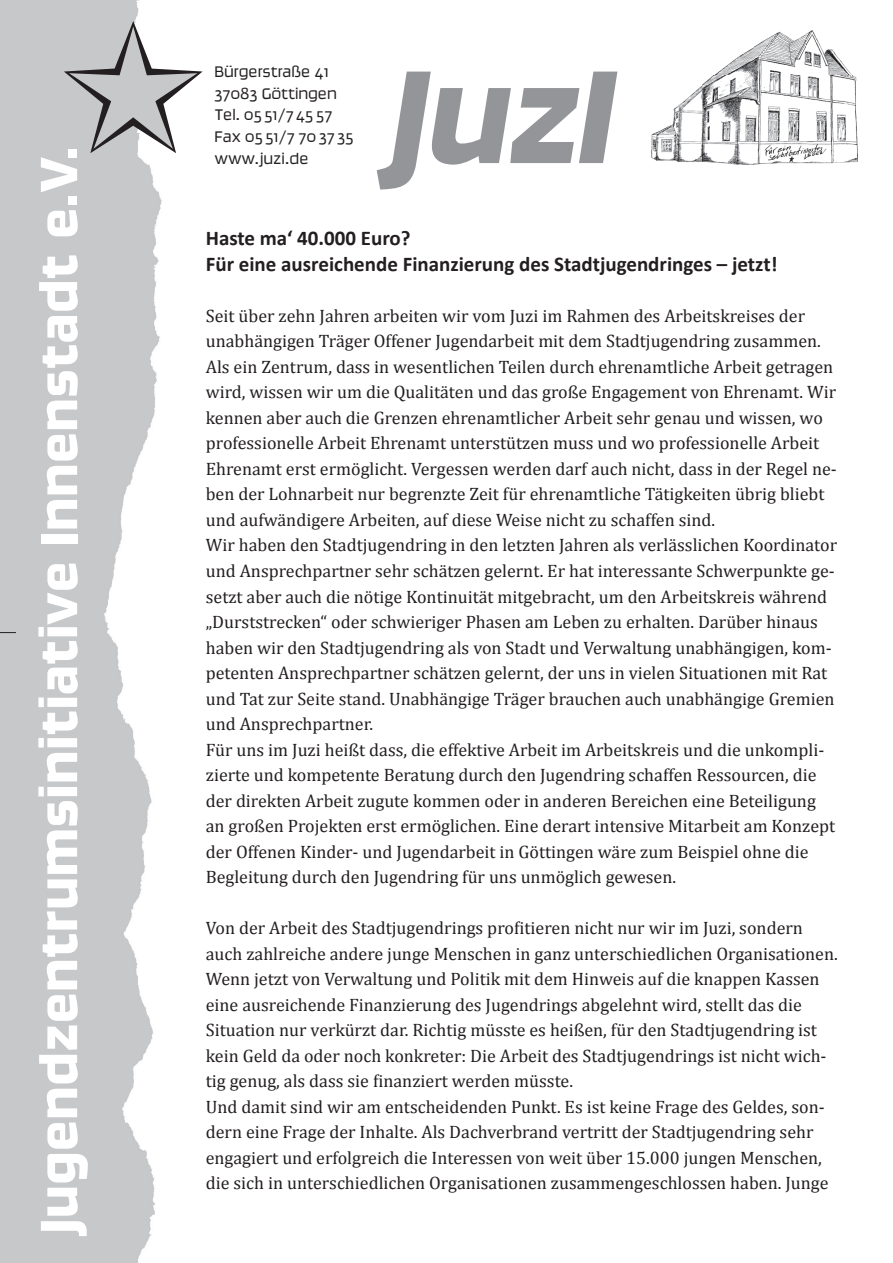
<style>
.page{position:relative;width:893px;height:1263px;background:#fff}
.page>*{position:absolute;margin:0;border:0;box-sizing:border-box;transform-origin:0 0}
.t1{font:italic 154.95px "Ginger";color:#939598}
.t2{font:61.5px "Ginger";letter-spacing:.01em;color:#fff}
.t3{font:700 21px/25.5px "Calibri";color:#231f20}
.t4{font:18px/25.5px "Cambria";color:#231f20}
.t5{font:300 18px/21.6px "Ginger";color:#231f20}
</style>
<div class="page">
<img style="left:0;top:0;width:162px;height:1263px">
<svg style="left:64px;top:21px;width:139px;height:132px"></svg>
<img style="left:651px;top:30px;width:207px;height:135px">
<svg style="left:0;top:632px;width:16px;height:1px"></svg>
<h2 class="t2" style="left:27px;top:1233px;width:1088px;rotate:-90deg">Jugendzentrumsinitiative Innenstadt e.V.</h2>
<p class="t5" style="left:215px;top:61px;width:141px">Bürgerstraße 41<br>37083 Göttingen<br>Tel. 05 51/7 45 57<br>Fax 05 51/7 70 37 35 www.juzi.de</p>
<h1 class="t1" style="left:386px;top:37px;width:225px">JuzI</h1>
<p class="t3" style="left:206px;top:225px;width:573px">Haste ma‘ 40.000 Euro?<br>Für eine ausreichende Finanzierung des Stadtjugendringes – jetzt!</p>
<p class="t4" style="left:206px;top:303px;width:633px">Seit über zehn Jahren arbeiten wir vom Juzi im Rahmen des Arbeitskreises der unabhängigen Träger Offener Jugendarbeit mit dem Stadtjugendring zusammen.<br>Als ein Zentrum, dass in wesentlichen Teilen durch ehrenamtliche Arbeit getragen wird, wissen wir um die Qualitäten und das große Engagement von Ehrenamt. Wir kennen aber auch die Grenzen ehrenamtlicher Arbeit sehr genau und wissen, wo professionelle Arbeit Ehrenamt unterstützen muss und wo professionelle Arbeit Ehrenamt erst ermöglicht. Vergessen werden darf auch nicht, dass in der Regel ne&shy;ben der Lohnarbeit nur begrenzte Zeit für ehrenamtliche Tätigkeiten übrig bliebt und aufwändigere Arbeiten, auf diese Weise nicht zu schaffen sind.<br>Wir haben den Stadtjugendring in den letzten Jahren als verlässlichen Koordinator und Ansprechpartner sehr schätzen gelernt. Er hat interessante Schwerpunkte ge&shy;setzt aber auch die nötige Kontinuität mitgebracht, um den Arbeitskreis während „Durststrecken“ oder schwieriger Phasen am Leben zu erhalten. Darüber hinaus haben wir den Stadtjugendring als von Stadt und Verwaltung unabhängigen, kom&shy;petenten Ansprechpartner schätzen gelernt, der uns in vielen Situationen mit Rat und Tat zur Seite stand. Unabhängige Träger brauchen auch unabhängige Gremien und Ansprechpartner.<br>Für uns im Juzi heißt dass, die effektive Arbeit im Arbeitskreis und die unkompli&shy;zierte und kompetente Beratung durch den Jugendring schaffen Ressourcen, die der direkten Arbeit zugute kommen oder in anderen Bereichen eine Beteiligung an großen Projekten erst ermöglichen. Eine derart intensive Mitarbeit am Konzept der Offenen Kinder- und Jugendarbeit in Göttingen wäre zum Beispiel ohne die Begleitung durch den Jugendring für uns unmöglich gewesen.</p>
<p class="t4" style="left:206px;top:915px;width:633px">Von der Arbeit des Stadtjugendrings profitieren nicht nur wir im Juzi, sondern auch zahlreiche andere junge Menschen in ganz unterschiedlichen Organisationen.<br>Wenn jetzt von Verwaltung und Politik mit dem Hinweis auf die knappen Kassen eine ausreichende Finanzierung des Jugendrings abgelehnt wird, stellt das die Situation nur verkürzt dar. Richtig müsste es heißen, für den Stadtjugendring ist kein Geld da oder noch konkreter: Die Arbeit des Stadtjugendrings ist nicht wich&shy;tig genug, als dass sie finanziert werden müsste.<br>Und damit sind wir am entscheidenden Punkt. Es ist keine Frage des Geldes, son&shy;dern eine Frage der Inhalte. Als Dachverbrand vertritt der Stadtjugendring sehr engagiert und erfolgreich die Interessen von weit über 15.000 jungen Menschen, die sich in unterschiedlichen Organisationen zusammengeschlossen haben. Junge</p>
</div>
